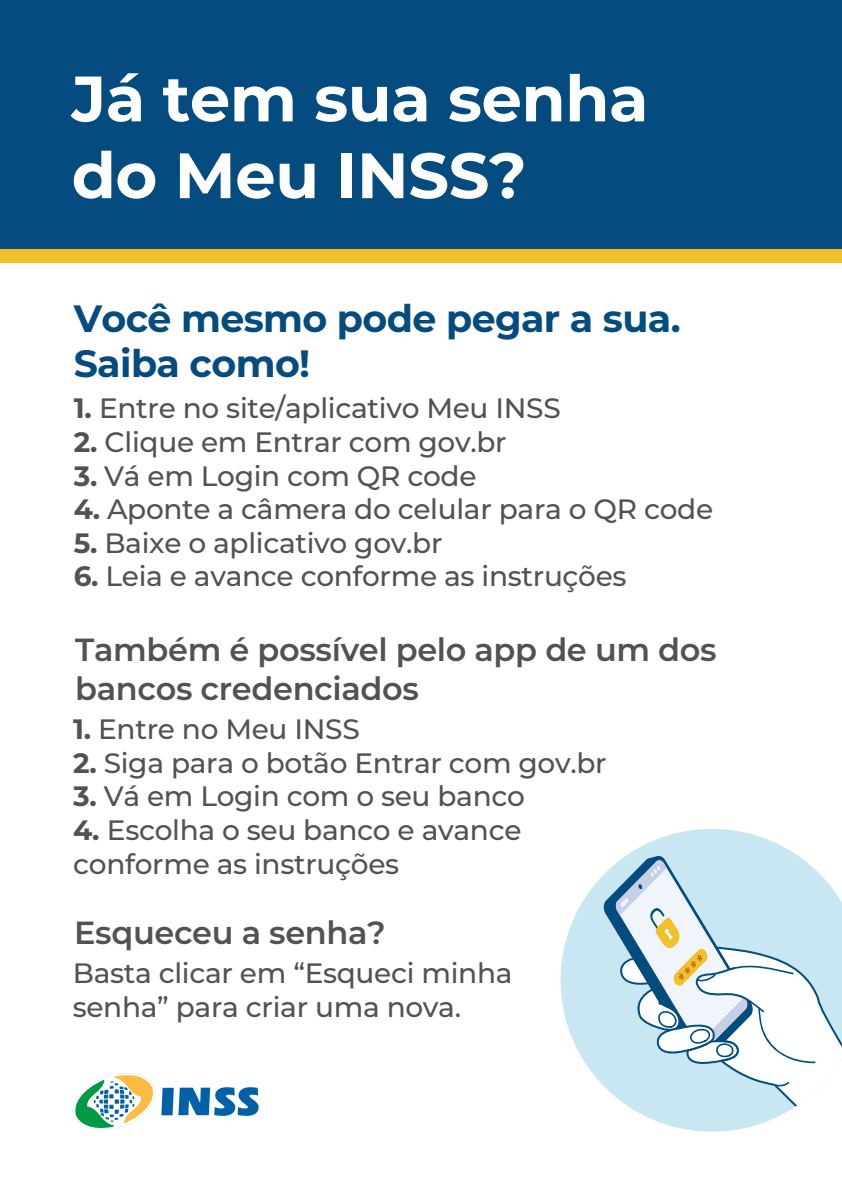
<style>
.page{position:relative;width:842px;height:1191px;background:#fff}
.page>*{position:absolute;margin:0;border:0;box-sizing:border-box;transform-origin:0 0}
.t1{font:700 64px/76.8px "Montserrat";letter-spacing:-.005em;color:#fff}
.t2{font:700 38px/45.6px "Montserrat";letter-spacing:-.015em;color:#044c80}
.t3{font:600 32px/38.4px "Montserrat";letter-spacing:-.01em;color:#535252}
.t4{font:500 28px/33.6px "Montserrat";letter-spacing:-.01em;color:#535252}
.s1{font-weight:700}
</style>
<div class="page">
<div style="left:0;top:248px;width:842px;height:14px;background:#f2c028"></div>
<svg style="left:72px;top:1073px;width:187px;height:57px"></svg>
<div style="left:0;top:0;width:842px;height:248px;background:#044c80"></div>
<svg style="left:561px;top:829px;width:234px;height:302px"></svg>
<svg style="left:603px;top:854px;width:239px;height:270px"></svg>
<h1 class="t1" style="left:72px;top:57px;width:578px">Já tem sua senha do Meu INSS?</h1>
<h2 class="t2" style="left:74px;top:294px;width:608px">Você mesmo pode pegar a sua.<br>Saiba como!</h2>
<p class="t4" style="left:74px;top:390px;width:488px"><span class="s1">1.</span> Entre no site/aplicativo Meu INSS</p>
<p class="t4" style="left:74px;top:424px;width:434px"><span class="s1">2.</span> Clique em Entrar com gov.br</p>
<p class="t4" style="left:74px;top:458px;width:404px"><span class="s1">3.</span> Vá em Login com QR code</p>
<p class="t4" style="left:74px;top:491px;width:641px"><span class="s1">4.</span> Aponte a câmera do celular para o QR code</p>
<p class="t4" style="left:74px;top:525px;width:370px"><span class="s1">5.</span> Baixe o aplicativo gov.br</p>
<p class="t4" style="left:74px;top:558px;width:554px"><span class="s1">6.</span> Leia e avance conforme as instruções</p>
<p class="t3" style="left:75px;top:629px;width:643px">Também é possível pelo app de um dos bancos credenciados</p>
<p class="t4" style="left:73px;top:711px;width:288px"><span class="s1">1.</span> Entre no Meu INSS</p>
<p class="t4" style="left:73px;top:745px;width:535px"><span class="s1">2.</span> Siga para o botão Entrar com gov.br</p>
<p class="t4" style="left:73px;top:778px;width:453px"><span class="s1">3.</span> Vá em Login com o seu banco</p>
<p class="t4" style="left:73px;top:812px;width:450px"><span class="s1">4.</span> Escolha o seu banco e avance conforme as instruções</p>
<p class="t3" style="left:74px;top:912px;width:313px">Esqueceu a senha?</p>
<p class="t4" style="left:73px;top:955px;width:441px">Basta clicar em “Esqueci minha senha” para criar uma nova.</p>
</div>
